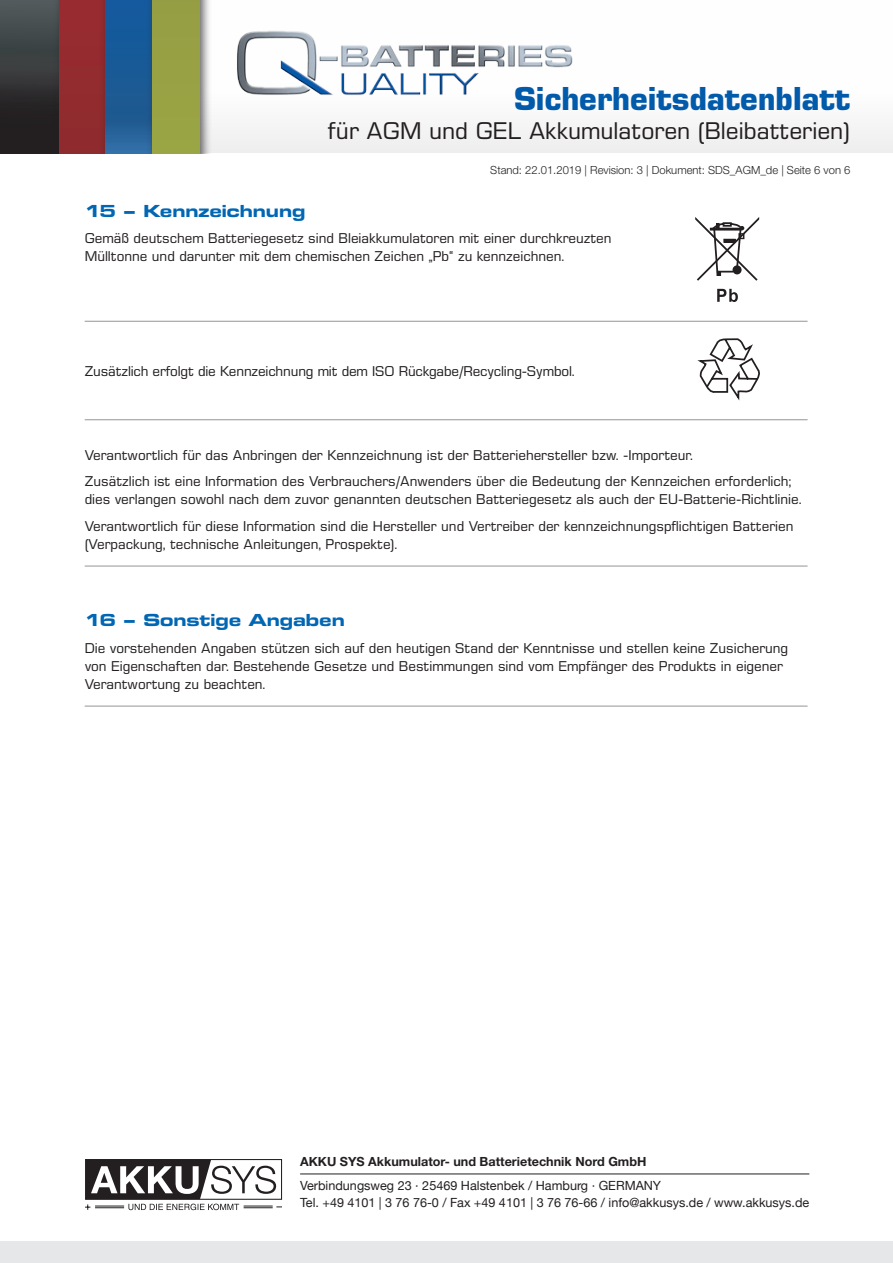
<style>
.page{position:relative;width:893px;height:1263px;background:#fff}
.page>*{position:absolute;margin:0;border:0;box-sizing:border-box;transform-origin:0 0}
.t1{font:700 31.5px "Eurostile SB";color:#015aaa}
.t2{font:22.95px "Eurostile SB";color:#231f20}
.t3{font:700 expanded 16.5px "Eurostile SB";color:#0166b3}
.t4{font:13.5px/18px "Eurostile SB";color:#231f20}
.t5{font:12.6px/16.8px "Helvetica Neue";color:#231f20}
.t6{font:700 12.6px "Helvetica Neue LT Std";color:#231f20}
.t7{font:300 11.25px "Helvetica Neue LT Std";color:#231f20}
</style>
<div class="page">
<div style="left:0;top:1242px;width:893px;height:21px;background:#e6e7e9"></div>
<hr style="left:85px;top:321px;width:723px;height:1px;background:#939598">
<hr style="left:85px;top:419px;width:723px;height:1px;background:#939598">
<hr style="left:85px;top:566px;width:723px;height:1px;background:#939598">
<hr style="left:85px;top:706px;width:723px;height:1px;background:#939598">
<svg style="left:717px;top:289px;width:21px;height:13px"></svg>
<svg style="left:695px;top:217px;width:64px;height:64px"></svg>
<svg style="left:697px;top:338px;width:63px;height:63px"></svg>
<hr style="left:300px;top:1173px;width:509px;height:1px;background:#231f20">
<svg style="left:85px;top:1159px;width:197px;height:51px"></svg>
<div style="left:0;top:0;width:893px;height:153px;background:linear-gradient(to bottom,#fff,#f4f4f4)"></div>
<img style="left:230px;top:24px;width:366px;height:75px">
<div style="left:0;top:0;width:65px;height:153px;background:linear-gradient(to bottom,#4f595b,#1b1516)"></div>
<div style="left:53px;top:0;width:66px;height:153px;background:#231f20;opacity:.75"></div>
<div style="left:59px;top:0;width:47px;height:153px;background:#932b2f"></div>
<div style="left:99px;top:0;width:66px;height:153px;background:#231f20;opacity:.75"></div>
<svg style="left:106px;top:0;width:41px;height:153px;background:#1b5c98"></svg>
<div style="left:147px;top:0;width:65px;height:153px;background:#231f20;opacity:.75"></div>
<div style="left:153px;top:0;width:47px;height:153px;background:#98a144"></div>
<h1 class="t1" style="left:514px;top:80px;width:337px">Sicherheitsdatenblatt</h1>
<h2 class="t2" style="left:328px;top:117px;width:524px">für AGM und GEL Akkumulatoren (Bleibatterien)</h2>
<p class="t7" style="left:490px;top:163px;width:362px">Stand: 22.01.2019 | Revision: 3 | Dokument: SDS_AGM_de | Seite 6 von 6</p>
<p class="t3" style="left:85px;top:201px;width:222px">15 – Kennzeichnung</p>
<p class="t4" style="left:85px;top:230px;width:528px">Gemäß deutschem Batteriegesetz sind Bleiakkumulatoren mit einer durchkreuzten<br>Mülltonne und darunter mit dem chemischen Zeichen „Pb“ zu kennzeichnen.</p>
<p class="t4" style="left:85px;top:362px;width:492px">Zusätzlich erfolgt die Kennzeichnung mit dem ISO Rückgabe/Recycling-Symbol.</p>
<p class="t4" style="left:85px;top:442px;width:708px;line-height:26.5px">Verantwortlich für das Anbringen der Kennzeichnung ist der Batteriehersteller bzw. -Importeur.<br>Zusätzlich ist eine Information des Verbrauchers/Anwenders über die Bedeutung der Kennzeichen erforderlich;</p>
<p class="t4" style="left:85px;top:486px;width:718px;line-height:26.5px">dies verlangen sowohl nach dem zuvor genannten deutschen Batteriegesetz als auch der EU-Batterie-Richtlinie.<br>Verantwortlich für diese Information sind die Hersteller und Vertreiber der kennzeichnungspflichtigen Batterien</p>
<p class="t4" style="left:85px;top:535px;width:314px">(Verpackung, technische Anleitungen, Prospekte).</p>
<p class="t3" style="left:85px;top:611px;width:262px">16 – Sonstige Angaben</p>
<p class="t4" style="left:85px;top:639px;width:705px">Die vorstehenden Angaben stützen sich auf den heutigen Stand der Kenntnisse und stellen keine Zusicherung von Eigenschaften dar. Bestehende Gesetze und Bestimmungen sind vom Empfänger des Produkts in eigener<br>Verantwortung zu beachten.</p>
<p class="t6" style="left:300px;top:1153px;width:348px">AKKU SYS Akkumulator- und Batterietechnik Nord GmbH</p>
<p class="t5" style="left:300px;top:1178px;width:511px">Verbindungsweg 23 · 25469 Halstenbek / Hamburg · GERMANY<br>Tel. +49 4101 | 3 76 76-0 / Fax +49 4101 | 3 76 76-66 / info@akkusys.de / www.akkusys.de</p>
</div>
